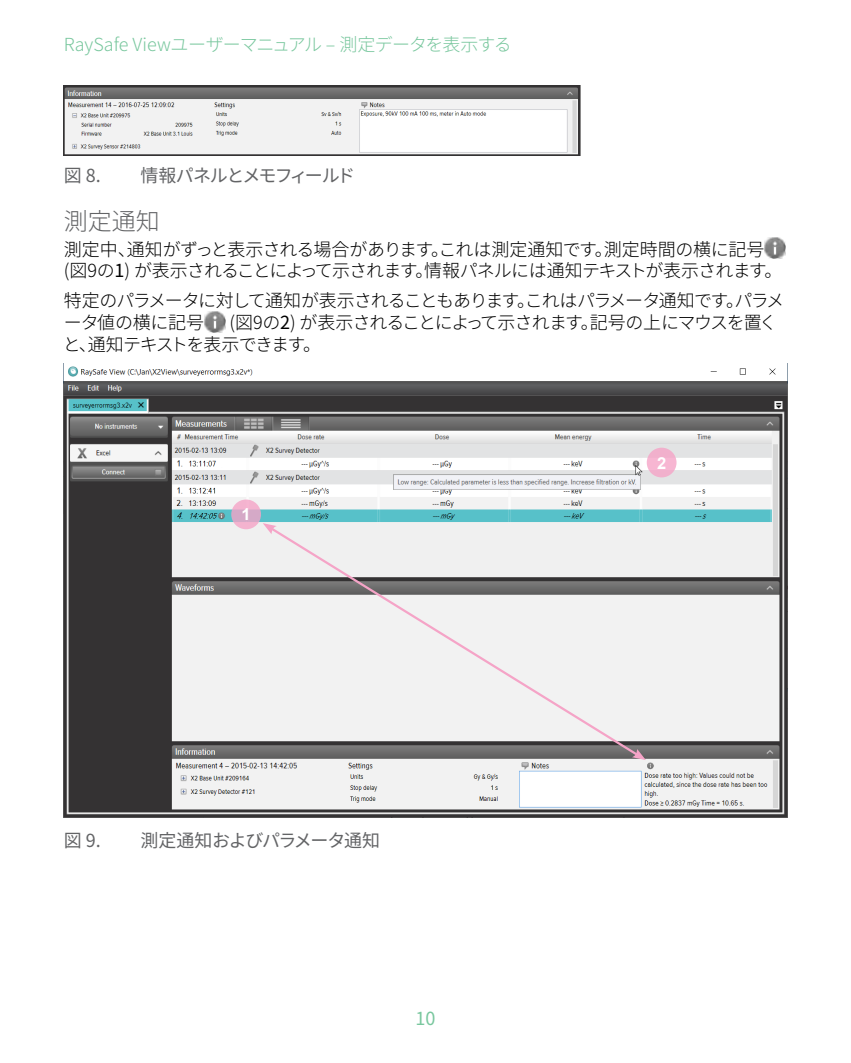
<style>
.page{position:relative;width:851px;height:1063px;background:#fff}
.page>*{position:absolute;margin:0;border:0;box-sizing:border-box;transform-origin:0 0}
.t1{font:300 24px "Noto Sans CJ Kjp";color:#636466}
.t2{font:300 18px/21.6px "Noto Sans CJ Kjp";letter-spacing:-.05em;color:#000}
.t3{font:18px "Noto Sans CJ Kjp";letter-spacing:-.07em;color:#636466}
.t4{font:300 18px "Noto Sans CJ Kjp";letter-spacing:-.03em;color:#79c79e}
.t5{font:18px "Noto Sans CJ Kjp";color:#79c79e}
.t6{font:700 16.5px "Arial";color:#fff}
.s1{font-weight:400}
</style>
<div class="page">
<img style="left:64px;top:85px;width:516px;height:71px">
<img style="left:764px;top:238px;width:21px;height:21px">
<img style="left:204px;top:311px;width:21px;height:21px">
<img style="left:64px;top:366px;width:723px;height:451px">
<svg style="left:267px;top:525px;width:374px;height:233px"></svg>
<svg style="left:263px;top:523px;width:14px;height:11px"></svg>
<svg style="left:631px;top:749px;width:14px;height:11px"></svg>
<svg style="left:231px;top:500px;width:30px;height:29px"></svg>
<div style="left:646px;top:448px;width:30px;height:29px;background:#f7b6d2;border-radius:50%"></div>
<p class="t4" style="left:64px;top:34px;width:449px">RaySafe Viewユーザーマニュアル – 測定データを表示する</p>
<p class="t3" style="left:64px;top:165px;width:39px">図 8.</p>
<p class="t3" style="left:140px;top:165px;width:216px">情報パネルとメモフィールド</p>
<h1 class="t1" style="left:64px;top:207px;width:97px">測定通知</h1>
<p class="t2" style="left:64px;top:239px;width:720px">測定中、通知がずっと表示される場合があります。これは測定通知です。測定時間の横に記号<br>(図9の<span class="s1">1</span>) が表示されることによって示されます。情報パネルには通知テキストが表示されます。</p>
<p class="t2" style="left:64px;top:290px;width:721px">特定のパラメータに対して通知が表示されることもあります。これはパラメータ通知です。パラメータ値の横に記号</p>
<p class="t2" style="left:63px;top:312px;width:715px;text-indent:166px">(図9の<span class="s1">2</span>) が表示されることによって示されます。記号の上にマウスを置くと、通知テキストを表示できます。</p>
<p class="t6" style="left:241px;top:503px;width:11px">1</p>
<p class="t3" style="left:64px;top:831px;width:39px">図 9.</p>
<p class="t3" style="left:140px;top:831px;width:241px">測定通知およびパラメータ通知</p>
<p class="t5" style="left:415px;top:1008px;width:21px">10</p>
<p class="t6" style="left:657px;top:451px;width:11px">2</p>
</div>
